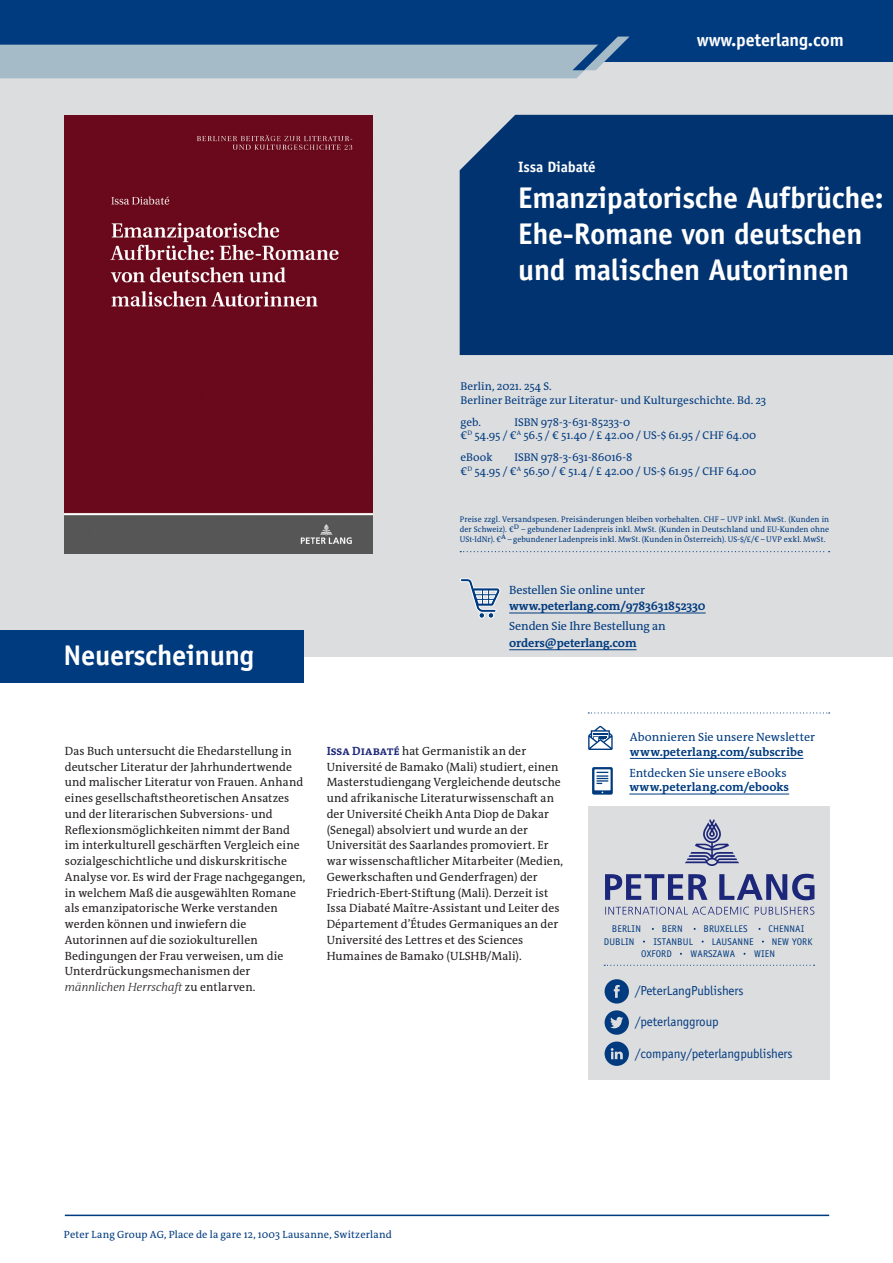
<style>
.page{position:relative;width:893px;height:1263px;background:#fff}
.page>*{position:absolute;margin:0;border:0;box-sizing:border-box;transform-origin:0 0}
.t1{font:700 30px/36px "Officina Sans";letter-spacing:-.01em;color:#fff}
.t2{font:700 28.5px "Officina Sans";letter-spacing:-.01em;color:#fff}
.t3{font:700 18px "Officina Sans";letter-spacing:-.01em;color:#fff}
.t4{font:700 15px "Officina Sans";letter-spacing:-.01em;color:#fff}
.t5{font:13.05px "Officina Sans";letter-spacing:-.01em;color:#013b7f}
.t6{font:12px/15.8px "The Antiqua B W5 Plain";letter-spacing:.01em;color:#231f20}
.t7{font:700 12px "The Antiqua B W7";letter-spacing:-.01em;color:#013b7f}
.t8{font:12px "The Antiqua B W5 Plain";letter-spacing:-.005em;color:#013b7f}
.t9{font:italic 300 12px "The Antiqua B W3";letter-spacing:.005em;color:#231f20}
.t10{font:11.25px/13.5px "The Antiqua B W5 Plain";color:#013b7f}
.t11{font:10.5px "The Antiqua B W5 Plain";letter-spacing:.015em;color:#013b7f}
.t12{font:9.75px "Officina Sans";letter-spacing:.01em;color:#013b7f}
.t13{font:8.25px/9.9px "The Antiqua B W5 Plain";letter-spacing:.015em;color:#013b7f;text-align:justify;scale:.95 1}
.s1{font-family:"The Antiqua B W5 Plain";font-weight:400;font-style:normal}
.s2{font-family:"The Antiqua B W7";font-weight:700;color:#1d2779}
</style>
<div class="page">
<div style="left:0;top:49px;width:893px;height:608px;background:#dcdddf"></div>
<div style="left:0;top:0;width:893px;height:62px;background:#013b7f"></div>
<svg style="left:0;top:37px;width:629px;height:41px"></svg>
<div style="left:460px;top:115px;width:433px;height:240px;background:#00336f"></div>
<hr style="left:65px;top:1214px;width:764px;height:2px;background:#013b7f">
<div style="left:0;top:630px;width:303px;height:53px;background:#013b7f"></div>
<svg style="left:460px;top:551px;width:370px;height:1px"></svg>
<hr style="left:509px;top:613px;width:197px;height:1px;background:#013b7f">
<hr style="left:509px;top:649px;width:128px;height:1px;background:#013b7f">
<hr style="left:630px;top:758px;width:173px;height:1px;background:#013b7f">
<hr style="left:629px;top:794px;width:160px;height:1px;background:#013b7f">
<svg style="left:588px;top:726px;width:25px;height:24px"></svg>
<svg style="left:592px;top:767px;width:21px;height:28px"></svg>
<svg style="left:588px;top:712px;width:242px;height:1px"></svg>
<div style="left:488px;top:612px;width:6px;height:7px;border:1px solid #fff;border-radius:50%"></div>
<svg style="left:460px;top:578px;width:41px;height:40px"></svg>
<div style="left:479px;top:612px;width:6px;height:7px;border:1px solid #fff;border-radius:50%"></div>
<div style="left:588px;top:806px;width:242px;height:274px;background:#dcdddf"></div>
<svg style="left:605px;top:1041px;width:24px;height:25px"></svg>
<svg style="left:605px;top:979px;width:24px;height:24px"></svg>
<svg style="left:605px;top:1010px;width:24px;height:25px"></svg>
<svg style="left:604px;top:965px;width:211px;height:1px"></svg>
<svg style="left:605px;top:874px;width:209px;height:26px"></svg>
<svg style="left:605px;top:907px;width:209px;height:8px"></svg>
<img style="left:685px;top:820px;width:53px;height:45px">
<img style="left:65px;top:116px;width:308px;height:437px">
<h3 class="t3" style="left:697px;top:29px;width:148px">www.peterlang.com</h3>
<p class="t4" style="left:518px;top:158px;width:79px">Issa Diabaté</p>
<h1 class="t1" style="left:518px;top:180px;width:367px">Emanzipatorische Aufbrüche:<br>Ehe-Romane von deutschen und malischen Autorinnen</h1>
<p class="t10" style="left:460px;top:380px;width:307px">Berlin, 2021. 254 S.<br>Berliner Beiträge zur Literatur- und Kulturgeschichte. Bd. 23</p>
<p class="t10" style="left:460px;top:415px;width:22px">geb.</p>
<p class="t10" style="left:460px;top:415px;width:297px;text-indent:54px">ISBN 978-3-631-85233-0<br>€<sup>D</sup> 54.95 / €<sup>A</sup> 56.5 / € 51.40 / £ 42.00 / US-$ 61.95 / CHF 64.00</p>
<p class="t10" style="left:460px;top:451px;width:34px">eBook</p>
<p class="t10" style="left:460px;top:451px;width:297px;text-indent:54px">ISBN 978-3-631-86016-8<br>€<sup>D</sup> 54.95 / €<sup>A</sup> 56.50 / € 51.4 / £ 42.00 / US-$ 61.95 / CHF 64.00</p>
<h2 class="t2" style="left:64px;top:638px;width:192px">Neuerscheinung</h2>
<p class="t13" style="left:460px;top:514px;width:390px">Preise zzgl. Versandspesen. Preisänderungen bleiben vorbehalten. CHF – UVP inkl. MwSt. (Kunden in der Schweiz). €D – gebundener Ladenpreis inkl. MwSt. (Kunden in Deutschland und EU-Kunden ohne USt-IdNr). €A – gebundener Ladenpreis inkl. MwSt. (Kunden in Österreich). US-$/£/€ – UVP exkl. MwSt.</p>
<p class="t8" style="left:509px;top:582px;width:137px">Bestellen Sie online unter</p>
<p class="t7" style="left:509px;top:598px;width:198px">www.peterlang.com/9783631852330</p>
<p class="t8" style="left:509px;top:619px;width:158px">Senden Sie Ihre Bestellung an</p>
<p class="t7" style="left:509px;top:635px;width:129px">orders@peterlang.com</p>
<p class="t6" style="left:65px;top:743px;width:242px">Das Buch untersucht die Ehedarstellung in deutscher Literatur der Jahrhundertwende und malischer Literatur von Frauen. Anhand eines gesellschaftstheoretischen Ansatzes und der literarischen Subversions- und Reflexionsmöglichkeiten nimmt der Band im interkulturell geschärften Vergleich eine sozialgeschichtliche und diskurskritische Analyse vor. Es wird der Frage nachgegangen, in welchem Maß die ausgewählten Romane als emanzipatorische Werke verstanden werden können und inwiefern die Autorinnen auf die soziokulturellen Bedingungen der Frau verweisen, um die Unterdrückungsmechanismen der</p>
<p class="t9" style="left:65px;top:979px;width:192px">männlichen Herrschaft <span class="s1">zu entlarven.</span></p>
<p class="t6" style="left:327px;top:743px;width:238px"><span class="s2">Issa Diabaté</span> hat Germanistik an der Université de Bamako (Mali) studiert, einen Masterstudiengang Vergleichende deutsche und afrikanische Literaturwissenschaft an der Université Cheikh Anta Diop de Dakar (Senegal) absolviert und wurde an der Universität des Saarlandes promoviert. Er war wissenschaftlicher Mitarbeiter (Medien, Gewerkschaften und Genderfragen) der Friedrich-Ebert-Stiftung (Mali). Derzeit ist Issa Diabaté Maître-Assistant und Leiter des Département d’Études Germaniques an der Université des Lettres et des Sciences Humaines de Bamako (ULSHB/Mali).</p>
<p class="t8" style="left:630px;top:729px;width:187px">Abonnieren Sie unsere Newsletter</p>
<p class="t7" style="left:630px;top:744px;width:175px">www.peterlang.com/subscribe</p>
<p class="t8" style="left:629px;top:765px;width:159px">Entdecken Sie unsere eBooks</p>
<p class="t7" style="left:629px;top:779px;width:161px">www.peterlang.com/ebooks</p>
<p class="t12" style="left:612px;top:923px;width:31px">BERLIN</p>
<p class="t12" style="left:662px;top:923px;width:22px">BERN</p>
<p class="t12" style="left:704px;top:923px;width:45px">BRUXELLES</p>
<p class="t12" style="left:769px;top:923px;width:37px">CHENNAI</p>
<p class="t12" style="left:604px;top:936px;width:32px">DUBLIN</p>
<p class="t12" style="left:653px;top:936px;width:41px">ISTANBUL</p>
<p class="t12" style="left:712px;top:936px;width:43px">LAUSANNE</p>
<p class="t12" style="left:772px;top:936px;width:42px">NEW YORK</p>
<p class="t12" style="left:641px;top:948px;width:32px">OXFORD</p>
<p class="t12" style="left:691px;top:948px;width:46px">WARSZAWA</p>
<p class="t12" style="left:754px;top:948px;width:22px">WIEN</p>
<p class="t5" style="left:635px;top:983px;width:110px">/PeterLangPublishers</p>
<p class="t5" style="left:635px;top:1014px;width:85px">/peterlanggroup</p>
<p class="t5" style="left:635px;top:1046px;width:159px">/company/peterlangpublishers</p>
<p class="t11" style="left:64px;top:1228px;width:329px">Peter Lang Group AG, Place de la gare 12, 1003 Lausanne, Switzerland</p>
</div>
